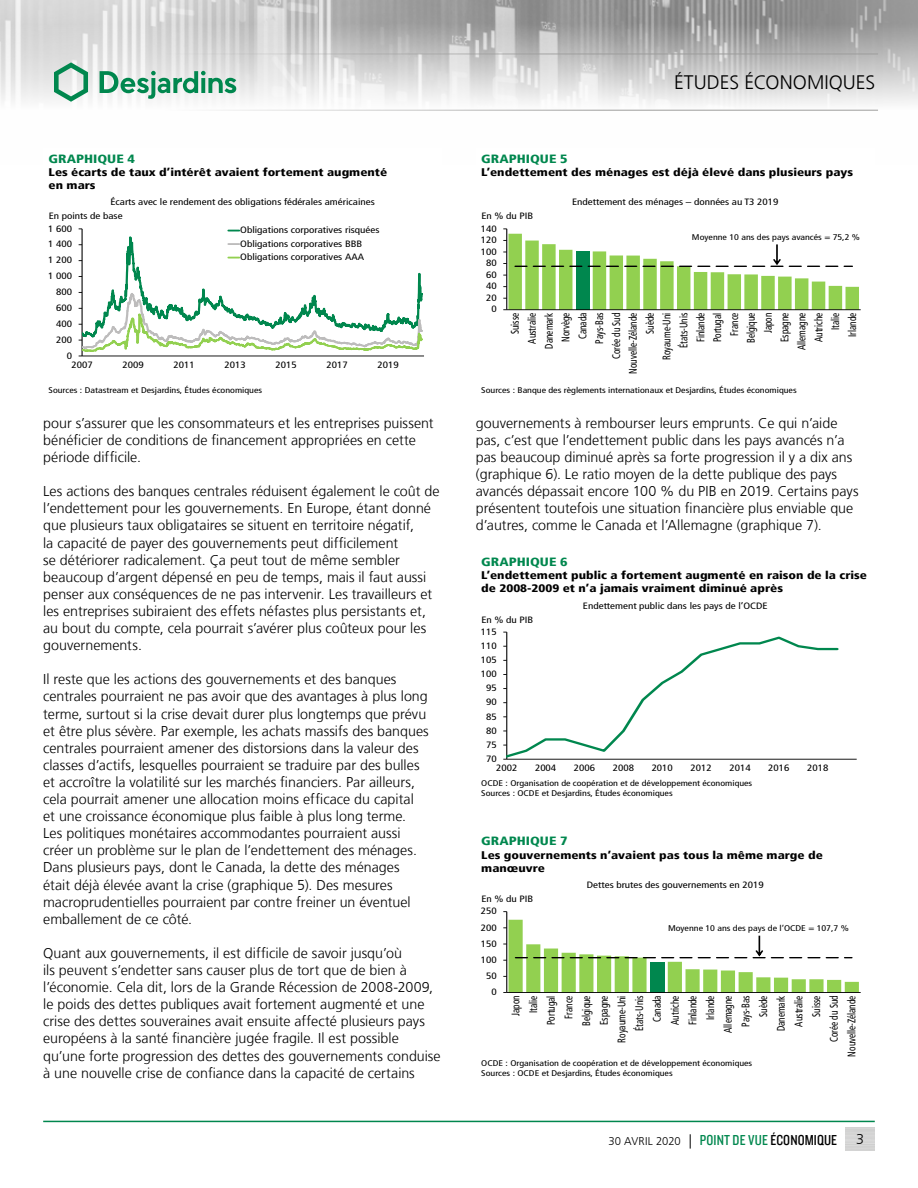
<style>
.page{position:relative;width:918px;height:1188px;background:#fff}
.page>*{position:absolute;margin:0;border:0;box-sizing:border-box;transform-origin:0 0}
.t1{font:300 19.5px "Frutiger LT";color:#000}
.t2{font:300 14.25px/17.1px "Frutiger LT";color:#000}
.t3{font:900 condensed 12px "Frutiger LT";color:#00874e;scale:1.2 1}
.t4{font:300 11.25px "Frutiger LT";letter-spacing:.005em;color:#000}
.t5{font:condensed 11.1px/16.8px "Frutiger LT";color:#000;text-align:right;scale:.83 1}
.t6{font:900 condensed 11.1px/13.2px "Frutiger LT";color:#000;scale:1.2 1}
.t7{font:condensed 9.15px/13.5px "Frutiger LT";color:#000;scale:1.2 1}
.t8{font:condensed 8.25px/9.9px "Frutiger LT";color:#000;scale:1.2 1}
.s1{font-size:14.25px}
.s2{font-family:"Knockout 29 Junior Ltweight";font-weight:400;font-size:15px;color:#00874e}
.s3{font-family:"Knockout 29 Junior Ltweight";font-weight:400;font-size:15px}
</style>
<div class="page">
<img style="left:0;top:0;width:918px;height:110px">
<hr style="left:0;top:54px;width:878px;height:1px;background:#9d9d9c">
<hr style="left:0;top:110px;width:878px;height:1px;background:#9d9d9c">
<svg style="left:54px;top:62px;width:34px;height:40px"></svg>
<svg style="left:100px;top:71px;width:136px;height:28px"></svg>
<hr style="left:43px;top:1121px;width:832px;height:1px;background:#00874e">
<svg style="left:79px;top:229px;width:345px;height:128px"></svg>
<hr style="left:507px;top:309px;width:354px;height:1px;background:#000">
<svg style="left:503px;top:229px;width:356px;height:81px"></svg>
<hr style="left:507px;top:759px;width:350px;height:1px;background:#000">
<svg style="left:503px;top:632px;width:337px;height:128px"></svg>
<hr style="left:506px;top:912px;width:1px;height:81px;background:#000">
<hr style="left:507px;top:992px;width:354px;height:1px;background:#000">
<svg style="left:503px;top:920px;width:356px;height:73px"></svg>
<h1 class="t1" style="left:674px;top:72px;width:203px">ÉTUDES ÉCONOMIQUES</h1>
<p class="t3" style="left:49px;top:151px;width:74px">GRAPHIQUE 4</p>
<p class="t6" style="left:49px;top:165px;width:284px">Les écarts de taux d’intérêt avaient fortement augmenté en mars</p>
<p class="t3" style="left:481px;top:151px;width:74px">GRAPHIQUE 5</p>
<p class="t6" style="left:481px;top:165px;width:311px">L’endettement des ménages est déjà élevé dans plusieurs pays</p>
<p class="t7" style="left:49px;top:195px;width:273px;line-height:14px;text-indent:62px">Écarts avec le rendement des obligations fédérales américaines<br>En points de base</p>
<p class="t7" style="left:481px;top:210px;width:45px">En % du PIB</p>
<p class="t7" style="left:572px;top:196px;width:173px">Endettement des ménages – données au T3 2019</p>
<p class="t7" style="left:48px;top:222px;width:21px">1 600</p>
<p class="t7" style="left:48px;top:238px;width:21px">1 400</p>
<p class="t7" style="left:48px;top:254px;width:21px">1 200</p>
<p class="t7" style="left:240px;top:223px;width:118px">Obligations corporatives risquées<br>Obligations corporatives BBB<br>Obligations corporatives AAA</p>
<p class="t7" style="left:481px;top:222px;width:15px">140</p>
<p class="t7" style="left:481px;top:233px;width:15px">120</p>
<p class="t7" style="left:481px;top:245px;width:15px">100</p>
<p class="t7" style="left:486px;top:256px;width:10px">80</p>
<p class="t8" style="left:692px;top:232px;width:142px">Moyenne 10 ans des pays avancés = 75,2 %</p>
<p class="t7" style="left:48px;top:269px;width:21px">1 000</p>
<p class="t7" style="left:486px;top:268px;width:10px">60</p>
<p class="t7" style="left:56px;top:285px;width:15px">800</p>
<p class="t7" style="left:486px;top:280px;width:10px">40</p>
<p class="t7" style="left:486px;top:291px;width:10px">20</p>
<p class="t7" style="left:56px;top:301px;width:15px">600</p>
<p class="t7" style="left:56px;top:317px;width:15px">400</p>
<p class="t7" style="left:56px;top:333px;width:15px">200</p>
<p class="t7" style="left:67px;top:349px;width:6px">0</p>
<p class="t7" style="left:71px;top:358px;width:19px">2007</p>
<p class="t7" style="left:122px;top:358px;width:19px">2009</p>
<p class="t7" style="left:173px;top:358px;width:19px">2011</p>
<p class="t7" style="left:225px;top:358px;width:19px">2013</p>
<p class="t7" style="left:275px;top:358px;width:19px">2015</p>
<p class="t7" style="left:327px;top:358px;width:19px">2017</p>
<p class="t7" style="left:378px;top:358px;width:19px">2019</p>
<p class="t7" style="left:491px;top:303px;width:6px">0</p>
<p class="t5" style="left:507px;top:374px;width:75px;rotate:-90deg">Suisse<br>Australie<br>Danemark<br>Norvège<br>Canada<br>Pays-Bas<br>Corée du Sud<br>Nouvelle-Zélande<br>Suède<br>Royaume-Uni<br>États-Unis<br>Finlande<br>Portugal<br>France<br>Belgique<br>Japon<br>Espagne<br>Allemagne<br>Autriche<br>Italie<br>Irlande</p>
<p class="t8" style="left:49px;top:385px;width:179px">Sources : Datastream et Desjardins, Études économiques</p>
<p class="t8" style="left:481px;top:385px;width:264px">Sources : Banque des règlements internationaux et Desjardins, Études économiques</p>
<p class="t2" style="left:43px;top:415px;width:392px">pour s’assurer que les consommateurs et les entreprises puissent bénéficier de conditions de financement appropriées en cette période difficile.</p>
<p class="t2" style="left:43px;top:483px;width:398px">Les actions des banques centrales réduisent également le coût de l’endettement pour les gouvernements. En Europe, étant donné que plusieurs taux obligataires se situent en territoire négatif,<br>la capacité de payer des gouvernements peut difficilement<br>se détériorer radicalement. Ça peut tout de même sembler beaucoup d’argent dépensé en peu de temps, mais il faut aussi penser aux conséquences de ne pas intervenir. Les travailleurs et les entreprises subiraient des effets néfastes plus persistants et, au bout du compte, cela pourrait s’avérer plus coûteux pour les gouvernements.</p>
<p class="t2" style="left:43px;top:671px;width:387px">Il reste que les actions des gouvernements et des banques centrales pourraient ne pas avoir que des avantages à plus long terme, surtout si la crise devait durer plus longtemps que prévu et être plus sévère. Par exemple, les achats massifs des banques centrales pourraient amener des distorsions dans la valeur des classes d’actifs, lesquelles pourraient se traduire par des bulles et accroître la volatilité sur les marchés financiers. Par ailleurs, cela pourrait amener une allocation moins efficace du capital et une croissance économique plus faible à plus long terme.<br>Les politiques monétaires accommodantes pourraient aussi créer un problème sur le plan de l’endettement des ménages.<br>Dans plusieurs pays, dont le Canada, la dette des ménages était déjà élevée avant la crise (graphique 5). Des mesures macroprudentielles pourraient par contre freiner un éventuel emballement de ce côté.</p>
<p class="t2" style="left:43px;top:945px;width:399px">Quant aux gouvernements, il est difficile de savoir jusqu’où<br>ils peuvent s’endetter sans causer plus de tort que de bien à l’économie. Cela dit, lors de la Grande Récession de 2008‑2009, le poids des dettes publiques avait fortement augmenté et une crise des dettes souveraines avait ensuite affecté plusieurs pays européens à la santé financière jugée fragile. Il est possible qu’une forte progression des dettes des gouvernements conduise à une nouvelle crise de confiance dans la capacité de certains</p>
<p class="t2" style="left:476px;top:415px;width:384px">gouvernements à rembourser leurs emprunts. Ce qui n’aide pas, c’est que l’endettement public dans les pays avancés n’a pas beaucoup diminué après sa forte progression il y a dix ans (graphique 6). Le ratio moyen de la dette publique des pays avancés dépassait encore 100 % du PIB en 2019. Certains pays présentent toutefois une situation financière plus enviable que d’autres, comme le Canada et l’Allemagne (graphique 7).</p>
<p class="t3" style="left:481px;top:554px;width:74px">GRAPHIQUE 6</p>
<p class="t6" style="left:481px;top:569px;width:323px">L’endettement public a fortement augmenté en raison de la crise de 2008-2009 et n’a jamais vraiment diminué après</p>
<p class="t7" style="left:583px;top:599px;width:155px">Endettement public dans les pays de l’OCDE</p>
<p class="t7" style="left:481px;top:613px;width:45px">En % du PIB</p>
<p class="t7" style="left:481px;top:625px;width:15px">115</p>
<p class="t7" style="left:481px;top:639px;width:15px">110</p>
<p class="t7" style="left:481px;top:653px;width:15px">105</p>
<p class="t7" style="left:481px;top:667px;width:15px">100</p>
<p class="t7" style="left:486px;top:681px;width:10px">95</p>
<p class="t7" style="left:486px;top:696px;width:10px">90</p>
<p class="t7" style="left:486px;top:710px;width:10px">85</p>
<p class="t7" style="left:486px;top:724px;width:10px">80</p>
<p class="t7" style="left:486px;top:738px;width:10px">75</p>
<p class="t7" style="left:486px;top:752px;width:10px">70</p>
<p class="t7" style="left:496px;top:761px;width:19px">2002</p>
<p class="t7" style="left:535px;top:761px;width:19px">2004</p>
<p class="t7" style="left:574px;top:761px;width:19px">2006</p>
<p class="t7" style="left:613px;top:761px;width:19px">2008</p>
<p class="t7" style="left:652px;top:761px;width:19px">2010</p>
<p class="t7" style="left:691px;top:761px;width:19px">2012</p>
<p class="t7" style="left:729px;top:761px;width:19px">2014</p>
<p class="t7" style="left:768px;top:761px;width:19px">2016</p>
<p class="t7" style="left:807px;top:761px;width:19px">2018</p>
<p class="t8" style="left:481px;top:778px;width:227px">OCDE : Organisation de coopération et de développement économiques<br>Sources : OCDE et Desjardins, Études économiques</p>
<p class="t3" style="left:481px;top:834px;width:74px">GRAPHIQUE 7</p>
<p class="t6" style="left:481px;top:848px;width:286px">Les gouvernements n’avaient pas tous la même marge de manœuvre</p>
<p class="t7" style="left:481px;top:892px;width:45px">En % du PIB</p>
<p class="t7" style="left:481px;top:905px;width:15px">250</p>
<p class="t7" style="left:481px;top:921px;width:15px">200</p>
<p class="t7" style="left:481px;top:937px;width:15px">150</p>
<p class="t7" style="left:481px;top:953px;width:15px">100</p>
<p class="t7" style="left:486px;top:969px;width:10px">50</p>
<p class="t7" style="left:587px;top:878px;width:149px">Dettes brutes des gouvernements en 2019</p>
<p class="t8" style="left:668px;top:923px;width:152px">Moyenne 10 ans des pays de l’OCDE = 107,7 %</p>
<p class="t7" style="left:491px;top:985px;width:6px">0</p>
<p class="t5" style="left:507px;top:1057px;width:75px;line-height:17.7px;rotate:-90deg">Japon<br>Italie<br>Portugal<br>France<br>Belgique<br>Espagne<br>Royaume-Uni<br>États-Unis<br>Canada<br>Autriche<br>Finlande<br>Irlande<br>Allemagne<br>Pays-Bas<br>Suède<br>Danemark<br>Australie<br>Suisse<br>Corée du Sud<br>Nouvelle-Zélande</p>
<p class="t8" style="left:481px;top:1058px;width:227px">OCDE : Organisation de coopération et de développement économiques<br>Sources : OCDE et Desjardins, Études économiques</p>
<p class="t4" style="left:608px;top:1135px;width:230px">30 AVRIL 2020 <span class="s1">|</span> <span class="s2">POINT DE VUE</span> <span class="s3">ÉCONOMIQUE</span></p>
<p class="t2" style="left:856px;top:1131px;width:9px">3</p>
</div>
